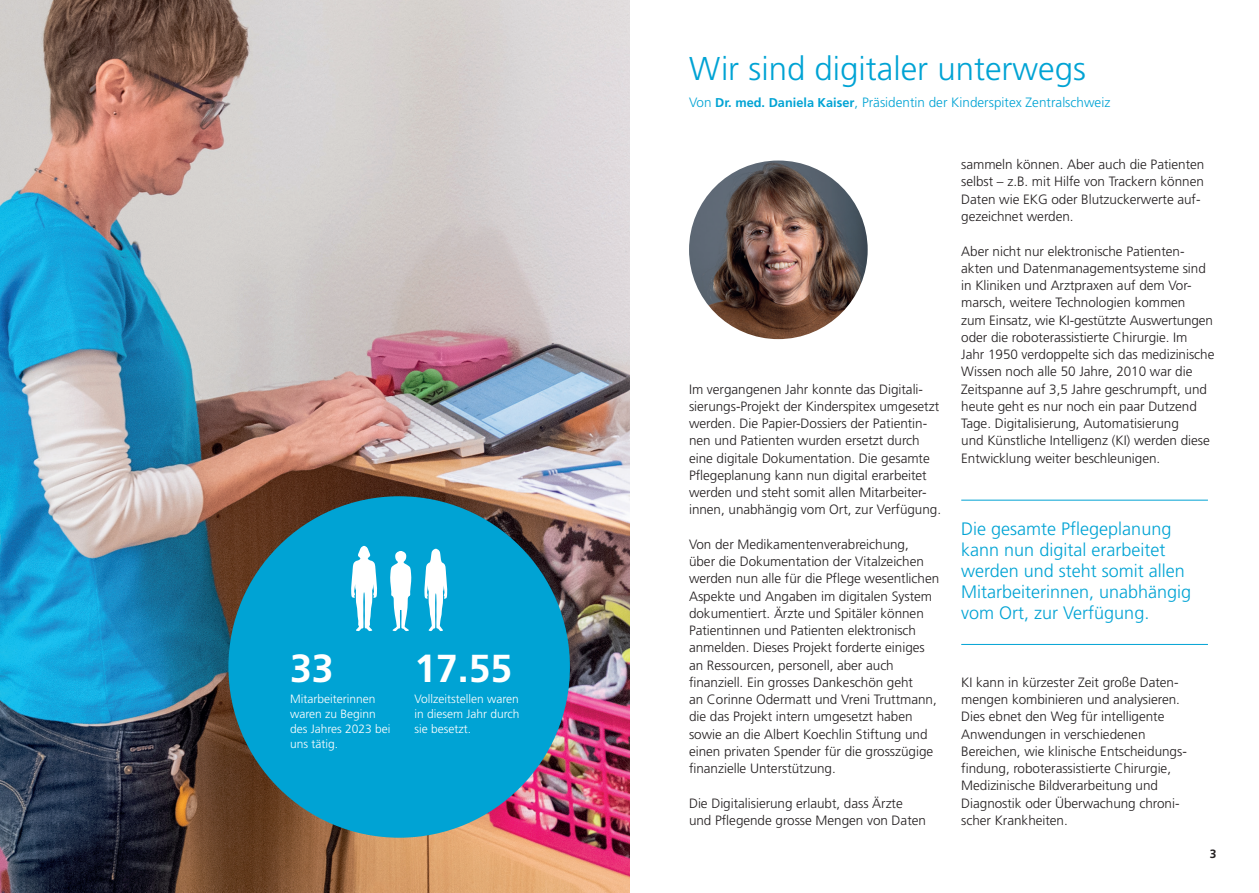
<style>
.page{position:relative;width:1259px;height:893px;background:#fff}
.page>*{position:absolute;margin:0;border:0;box-sizing:border-box;transform-origin:0 0}
.t1{font:700 39.15px "Frutiger";color:#fff}
.t2{font:700 39px "Frutiger";color:#fff}
.t3{font:300 33px "Frutiger";color:#00a3d4}
.t4{font:300 18px/21px "Frutiger";color:#00a3d4}
.t5{font:300 13.5px/17.2px "Frutiger";letter-spacing:-.005em;color:#231f20}
.t6{font:300 13.5px "Frutiger";color:#00a3d4}
.t7{font:300 12px/15px "Frutiger";color:#fff}
.t8{font:700 12px "Frutiger";color:#231f20}
.s1{font-size:39.15px}
.s2{font-weight:700;font-size:12.75px}
</style>
<div class="page">
<img style="left:0;top:0;width:629px;height:893px">
<hr style="left:961px;top:500px;width:247px;height:1px;background:#00a3d4">
<hr style="left:961px;top:644px;width:247px;height:1px;background:#00a3d4">
<img style="left:689px;top:161px;width:178px;height:178px;border-radius:89px">
<div style="left:228px;top:496px;width:342px;height:342px;background:#00a3d4;border-radius:50%"></div>
<svg style="left:351px;top:546px;width:26px;height:85px"></svg>
<svg style="left:390px;top:551px;width:22px;height:80px"></svg>
<svg style="left:424px;top:549px;width:23px;height:82px"></svg>
<h1 class="t1" style="left:290px;top:645px;width:45px">33</h1>
<p class="t7" style="left:290px;top:692px;width:102px">Mitarbeiterinnen waren zu Beginn des Jahres 2023 bei uns tätig.</p>
<h2 class="t2" style="left:414px;top:646px;width:99px"><span class="s1">1</span>7.55</h2>
<p class="t7" style="left:414px;top:692px;width:107px;text-align:justify">Vollzeitstellen waren in diesem Jahr durch sie besetzt.</p>
<h3 class="t3" style="left:689px;top:50px;width:398px">Wir sind digitaler unterwegs</h3>
<p class="t6" style="left:689px;top:95px;width:423px">Von <span class="s2">Dr. med. Daniela Kaiser</span>, Präsidentin der Kinderspitex Zentralschweiz</p>
<p class="t5" style="left:689px;top:380px;width:253px">Im vergangenen Jahr konnte das Digitali&shy;sierungs-Projekt der Kinderspitex umgesetzt werden. Die Papier-Dossiers der Patientin&shy;nen und Patienten wurden ersetzt durch eine digitale Dokumentation. Die gesamte Pflegeplanung kann nun digital erarbeitet werden und steht somit allen Mitarbeiter&shy;innen, unabhängig vom Ort, zur Verfügung.</p>
<p class="t5" style="left:689px;top:536px;width:252px">Von der Medikamentenverabreichung,<br>über die Dokumentation der Vitalzeichen werden nun alle für die Pflege wesentlichen Aspekte und Angaben im digitalen System dokumentiert. Ärzte und Spitäler können Patientinnen und Patienten elektronisch anmelden. Dieses Projekt forderte einiges an Ressourcen, personell, aber auch finanziell. Ein grosses Dankeschön geht<br>an Corinne Odermatt und Vreni Truttmann, die das Projekt intern umgesetzt haben sowie an die Albert Koechlin Stiftung und einen privaten Spender für die grosszügige finanzielle Unterstützung.</p>
<p class="t5" style="left:689px;top:794px;width:238px">Die Digitalisierung erlaubt, dass Ärzte und Pflegende grosse Mengen von Daten</p>
<p class="t5" style="left:961px;top:156px;width:245px">sammeln können. Aber auch die Patienten selbst – z.B. mit Hilfe von Trackern können Daten wie EKG oder Blutzuckerwerte auf&shy;gezeichnet werden.</p>
<p class="t5" style="left:961px;top:242px;width:255px">Aber nicht nur elektronische Patienten&shy;akten und Datenmanagementsysteme sind in Kliniken und Arztpraxen auf dem Vor&shy;marsch, weitere Technologien kommen<br>zum Einsatz, wie KI-gestützte Auswertungen oder die roboterassistierte Chirurgie. Im<br>Jahr 1950 verdoppelte sich das medizinische Wissen noch alle 50 Jahre, 2010 war die Zeitspanne auf 3,5 Jahre geschrumpft, und heute geht es nur noch ein paar Dutzend Tage. Digitalisierung, Automatisierung<br>und Künstliche Intelligenz (KI) werden diese Entwicklung weiter beschleunigen.</p>
<h3 class="t4" style="left:961px;top:518px;width:231px">Die gesamte Pflegeplanung kann nun digital erarbeitet werden und steht somit allen<br>Mitarbeiterinnen, unabhängig vom Ort, zur Verfügung.</h3>
<p class="t5" style="left:961px;top:674px;width:227px">KI kann in kürzester Zeit große Daten&shy;mengen kombinieren und analysieren.<br>Dies ebnet den Weg für intelligente Anwendungen in verschiedenen Bereichen, wie klinische Entscheidungs&shy;findung, roboterassistierte Chirurgie, Medizinische Bildverarbeitung und Diagnostik oder Überwachung chroni&shy;scher Krankheiten.</p>
<p class="t8" style="left:1209px;top:847px;width:8px">3</p>
</div>
